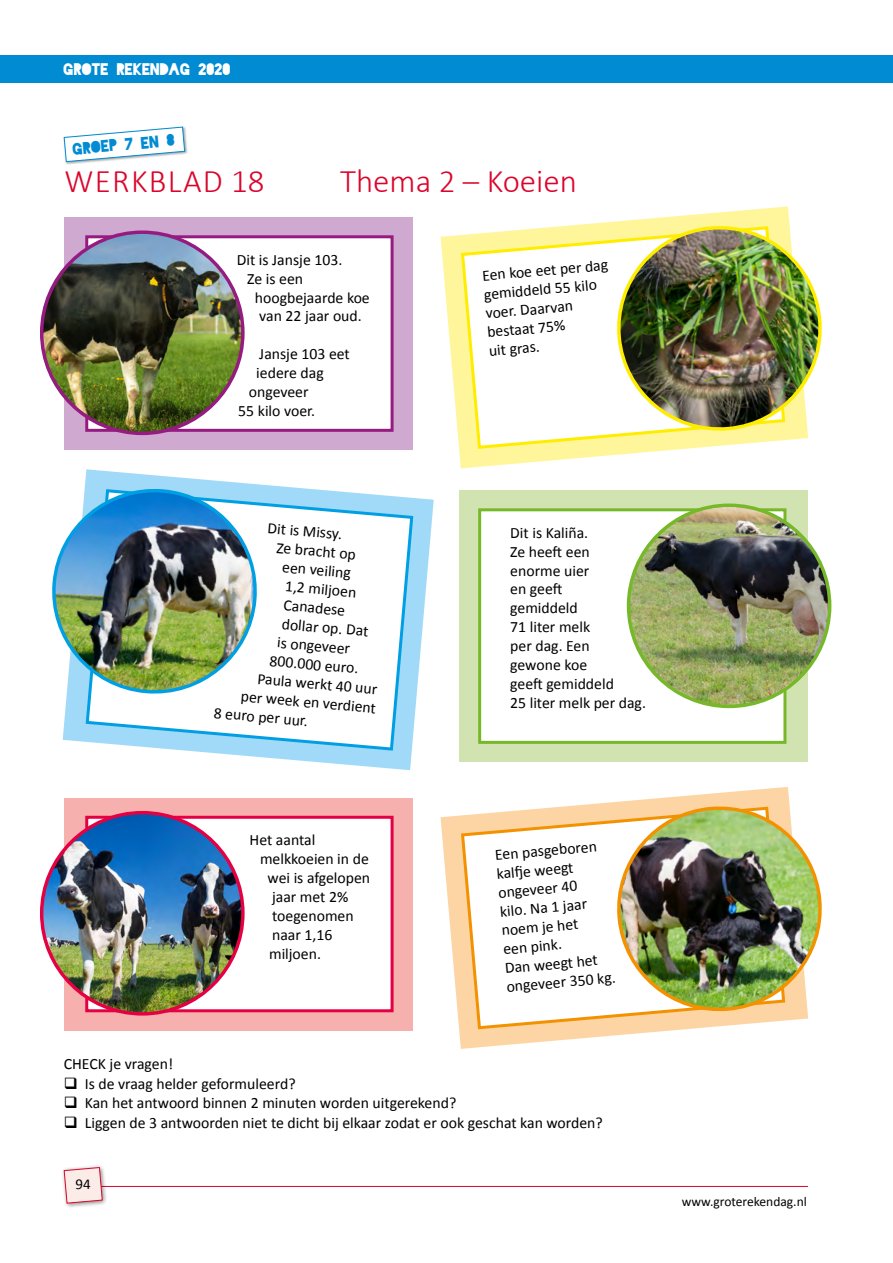
<style>
.page{position:relative;width:893px;height:1263px;background:#fff}
.page>*{position:absolute;margin:0;border:0;box-sizing:border-box;transform-origin:0 0}
.t1{font:300 33px "Calibri";color:#db052c}
.t2{font:300 33px "Calibri";letter-spacing:.04em;color:#db052c}
.t3{font:15.75px/18.9px "Calibri";color:#000}
.t4{font:15.75px "Blackout Midnight";color:#fff}
.t5{font:15.75px "Blackout Midnight";color:#008bd2}
.t6{font:15px "Calibri";color:#000}
.t7{font:13.5px "Calibri";color:#000}
</style>
<div class="page">
<hr style="left:72px;top:1186px;width:736px;height:1px;background:#db052c">
<div style="left:61px;top:1164px;width:47px;height:45px;background:#000;opacity:.5"></div>
<svg style="left:63px;top:1167px;width:40px;height:37px"></svg>
<div style="left:0;top:55px;width:893px;height:27px;background:#008bd2"></div>
<div style="left:63px;top:126px;width:125px;height:39px;background:#000;opacity:.35"></div>
<svg style="left:63px;top:126px;width:122px;height:36px"></svg>
<div style="left:64px;top:217px;width:348px;height:233px;background:#d0a9d0"></div>
<div style="left:85px;top:235px;width:309px;height:197px;background:#fff;border:3px solid #951b81"></div>
<img style="left:42px;top:232px;width:201px;height:201px;border-radius:101px">
<div style="left:64px;top:798px;width:348px;height:232px;background:#f6b1ae"></div>
<div style="left:85px;top:816px;width:309px;height:196px;background:#fff;border:3px solid #e50043"></div>
<img style="left:42px;top:813px;width:201px;height:201px;border-radius:101px">
<svg style="left:63px;top:469px;width:371px;height:301px"></svg>
<svg style="left:84px;top:487px;width:331px;height:265px"></svg>
<img style="left:52px;top:482px;width:211px;height:214px">
<svg style="left:441px;top:206px;width:367px;height:262px"></svg>
<svg style="left:459px;top:225px;width:328px;height:225px"></svg>
<img style="left:614px;top:223px;width:208px;height:210px">
<svg style="left:441px;top:787px;width:367px;height:262px"></svg>
<svg style="left:459px;top:805px;width:328px;height:226px"></svg>
<img style="left:614px;top:804px;width:208px;height:210px">
<div style="left:459px;top:490px;width:349px;height:272px;background:#d0e3b0"></div>
<div style="left:478px;top:508px;width:308px;height:236px;background:#fff;border:3px solid #76b82a"></div>
<img style="left:628px;top:505px;width:202px;height:201px;border-radius:101px">
<p class="t4" style="left:64px;top:62px;width:169px">GROTE REKENDAG 2020</p>
<p class="t5" style="left:72px;top:142px;width:104px;rotate:-5deg">GROEP 7 EN 8</p>
<h1 class="t2" style="left:64px;top:160px;width:202px">WERKBLAD 18</h1>
<h1 class="t1" style="left:340px;top:160px;width:238px">Thema 2 – Koeien</h1>
<p class="t3" style="left:237px;top:250px;width:107px">Dit is Jansje 103.</p>
<p class="t3" style="left:247px;top:269px;width:57px">Ze is een</p>
<p class="t3" style="left:255px;top:288px;width:116px">hoogbejaarde koe</p>
<p class="t3" style="left:259px;top:307px;width:104px">van 22 jaar oud.</p>
<p class="t3" style="left:259px;top:345px;width:92px">Jansje 103 eet</p>
<p class="t3" style="left:256px;top:363px;width:69px">iedere dag</p>
<p class="t3" style="left:249px;top:382px;width:61px">ongeveer</p>
<p class="t3" style="left:238px;top:401px;width:78px">55 kilo voer.</p>
<p class="t3" style="left:269px;top:518px;width:76px;rotate:5deg">Dit is Missy.</p>
<p class="t3" style="left:277px;top:538px;width:81px;rotate:5deg">Ze bracht op</p>
<p class="t3" style="left:283px;top:557px;width:70px;rotate:5deg">een veiling</p>
<p class="t3" style="left:286px;top:577px;width:73px;rotate:5deg">1,2 miljoen</p>
<p class="t3" style="left:284px;top:595px;width:63px;rotate:5deg">Canadese</p>
<p class="t3" style="left:283px;top:614px;width:88px;rotate:5deg">dollar op. Dat</p>
<p class="t3" style="left:278px;top:633px;width:75px;rotate:5deg">is ongeveer</p>
<p class="t3" style="left:270px;top:651px;width:91px;rotate:5deg">800.000 euro.</p>
<p class="t3" style="left:258px;top:669px;width:122px;rotate:5deg">Paula werkt 40 uur</p>
<p class="t3" style="left:242px;top:687px;width:137px;rotate:5deg">per week en verdient</p>
<p class="t3" style="left:215px;top:703px;width:96px;rotate:5deg">8 euro per uur.</p>
<p class="t3" style="left:481px;top:266px;width:128px;rotate:-5deg">Een koe eet per dag gemiddeld 55 kilo voer. Daarvan bestaat 75%<br>uit gras.</p>
<p class="t3" style="left:510px;top:523px;width:137px">Dit is Kaliña.<br>Ze heeft een<br>enorme uier<br>en geeft<br>gemiddeld<br>71 liter melk<br>per dag. Een<br>gewone koe<br>geeft gemiddeld<br>25 liter melk per dag.</p>
<p class="t3" style="left:250px;top:830px;width:67px">Het aantal</p>
<p class="t3" style="left:260px;top:849px;width:110px">melkkoeien in de</p>
<p class="t3" style="left:268px;top:868px;width:104px">wei is afgelopen</p>
<p class="t3" style="left:272px;top:887px;width:78px">jaar met 2%</p>
<p class="t3" style="left:272px;top:906px;width:83px">toegenomen</p>
<p class="t3" style="left:272px;top:925px;width:62px">naar 1,16</p>
<p class="t3" style="left:269px;top:944px;width:53px">miljoen.</p>
<p class="t3" style="left:494px;top:845px;width:111px;rotate:-5deg">Een pasgeboren kalfj e weegt ongeveer 40 kilo. Na 1 jaar noem je het<br>een pink.<br>Dan weegt het ongeveer 350 kg.</p>
<p class="t3" style="left:64px;top:1055px;width:111px">CHECK je vragen!</p>
<p class="t3" style="left:64px;top:1074px;width:233px">❑ Is de vraag helder geformuleerd?</p>
<p class="t3" style="left:64px;top:1094px;width:394px">❑ Kan het antwoord binnen 2 minuten worden uitgerekend?</p>
<p class="t3" style="left:64px;top:1113px;width:541px">❑ Liggen de 3 antwoorden niet te dicht bij elkaar zodat er ook geschat kan worden?</p>
<p class="t6" style="left:76px;top:1174px;width:17px">94</p>
<p class="t7" style="left:682px;top:1193px;width:127px">www.groterekendag.nl</p>
</div>
